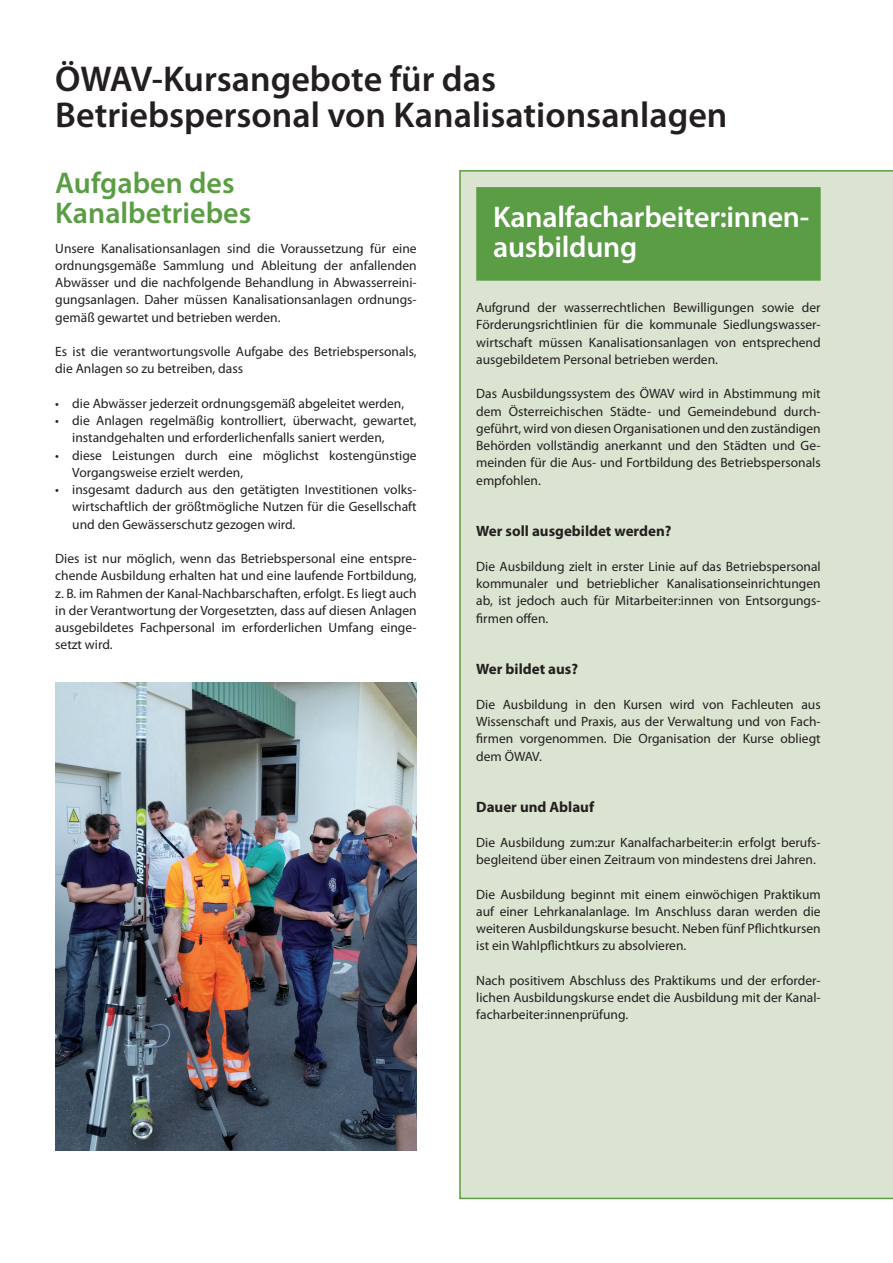
<style>
.page{position:relative;width:893px;height:1263px;background:#fff}
.page>*{position:absolute;margin:0;border:0;box-sizing:border-box;transform-origin:0 0}
.t1{font:600 36px/36px "Myriad Pro";color:#231f20}
.t2{font:600 30px/30px "Myriad Pro";letter-spacing:-.01em;color:#fff}
.t3{font:600 30px/30px "Myriad Pro";color:#5a9d44}
.t4{font:700 15px "Myriad Pro";color:#231f20}
.t5{font:13.5px/17.2px "Myriad Pro";color:#231f20;text-align:justify}
</style>
<div class="page">
<div style="left:459px;top:170px;width:434px;height:1029px;background:#dae4d0"></div>
<img style="left:55px;top:682px;width:362px;height:468px">
<div style="left:476px;top:187px;width:345px;height:94px;background:#5a9d44;border:2px solid #5a9d44"></div>
<h1 class="t1" style="left:55px;top:61px;width:674px">ÖWAV-Kursangebote für das<br>Betriebspersonal von Kanalisationsanlagen</h1>
<h2 class="t3" style="left:55px;top:168px;width:197px">Aufgaben des<br>Kanalbetriebes</h2>
<p class="t5" style="left:55px;top:240px;width:363px">Unsere Kanalisationsanlagen sind die Voraussetzung für eine ordnungsgemäße Sammlung und Ableitung der anfallenden Abwässer und die nachfolgende Behandlung in Abwasserreini&shy;gungsanlagen. Daher müssen Kanalisationsanlagen ordnungs&shy;gemäß gewartet und betrieben werden.</p>
<p class="t5" style="left:55px;top:343px;width:363px">Es ist die verantwortungsvolle Aufgabe des Betriebspersonals, die Anlagen so zu betreiben, dass</p>
<p class="t5" style="left:55px;top:395px;width:350px">• die Abwässer jederzeit ordnungsgemäß abgeleitet werden,</p>
<p class="t5" style="left:72px;top:412px;width:346px;text-indent:-17px">• die Anlagen regelmäßig kontrolliert, überwacht, gewartet, instandgehalten und erforderlichenfalls saniert werden,</p>
<p class="t5" style="left:72px;top:447px;width:346px;text-indent:-17px">• diese Leistungen durch eine möglichst kostengünstige<br>Vorgangsweise erzielt werden,</p>
<p class="t5" style="left:72px;top:481px;width:346px;text-indent:-17px">• insgesamt dadurch aus den getätigten Investitionen volks&shy;wirtschaftlich der größtmögliche Nutzen für die Gesellschaft und den Gewässerschutz gezogen wird.</p>
<p class="t5" style="left:55px;top:550px;width:363px">Dies ist nur möglich, wenn das Betriebspersonal eine entspre&shy;chende Ausbildung erhalten hat und eine laufende Fortbildung, z. B. im Rahmen der Kanal-Nachbarschaften, erfolgt. Es liegt auch in der Verantwortung der Vorgesetzten, dass auf diesen Anlagen ausgebildetes Fachpersonal im erforderlichen Umfang einge&shy;setzt wird.</p>
<h2 class="t2" style="left:493px;top:202px;width:316px">Kanalfacharbeiter:innen&shy;ausbildung</h2>
<p class="t5" style="left:476px;top:299px;width:346px">Aufgrund der wasserrechtlichen Bewilligungen sowie der Förderungsrichtlinien für die kommunale Siedlungswasser&shy;wirtschaft müssen Kanalisationsanlagen von entsprechend ausgebildetem Personal betrieben werden.</p>
<p class="t5" style="left:476px;top:385px;width:346px">Das Ausbildungssystem des ÖWAV wird in Abstimmung mit dem Österreichischen Städte- und Gemeindebund durch&shy;geführt, wird von diesen Organisationen und den zuständigen Behörden vollständig anerkannt und den Städten und Ge&shy;meinden für die Aus- und Fortbildung des Betriebspersonals empfohlen.</p>
<p class="t4" style="left:476px;top:523px;width:197px">Wer soll ausgebildet werden?</p>
<p class="t5" style="left:476px;top:558px;width:346px">Die Ausbildung zielt in erster Linie auf das Betriebspersonal kommunaler und betrieblicher Kanalisationseinrichtungen ab, ist jedoch auch für Mitarbeiter:innen von Entsorgungs&shy;firmen offen.</p>
<p class="t4" style="left:476px;top:661px;width:103px">Wer bildet aus?</p>
<p class="t5" style="left:476px;top:696px;width:346px">Die Ausbildung in den Kursen wird von Fachleuten aus Wissenschaft und Praxis, aus der Verwaltung und von Fach&shy;firmen vorgenommen. Die Organisation der Kurse obliegt dem ÖWAV.</p>
<p class="t4" style="left:476px;top:799px;width:119px">Dauer und Ablauf</p>
<p class="t5" style="left:476px;top:834px;width:346px">Die Ausbildung zum:zur Kanalfacharbeiter:in erfolgt berufs&shy;begleitend über einen Zeitraum von mindestens drei Jahren.</p>
<p class="t5" style="left:476px;top:886px;width:346px">Die Ausbildung beginnt mit einem einwöchigen Praktikum auf einer Lehrkanalanlage. Im Anschluss daran werden die weiteren Ausbildungskurse besucht. Neben fünf Pflichtkursen ist ein Wahlpflichtkurs zu absolvieren.</p>
<p class="t5" style="left:476px;top:972px;width:345px">Nach positivem Abschluss des Praktikums und der erforder&shy;lichen Ausbildungskurse endet die Ausbildung mit der Kanal&shy;facharbeiter:innenprüfung.</p>
</div>
